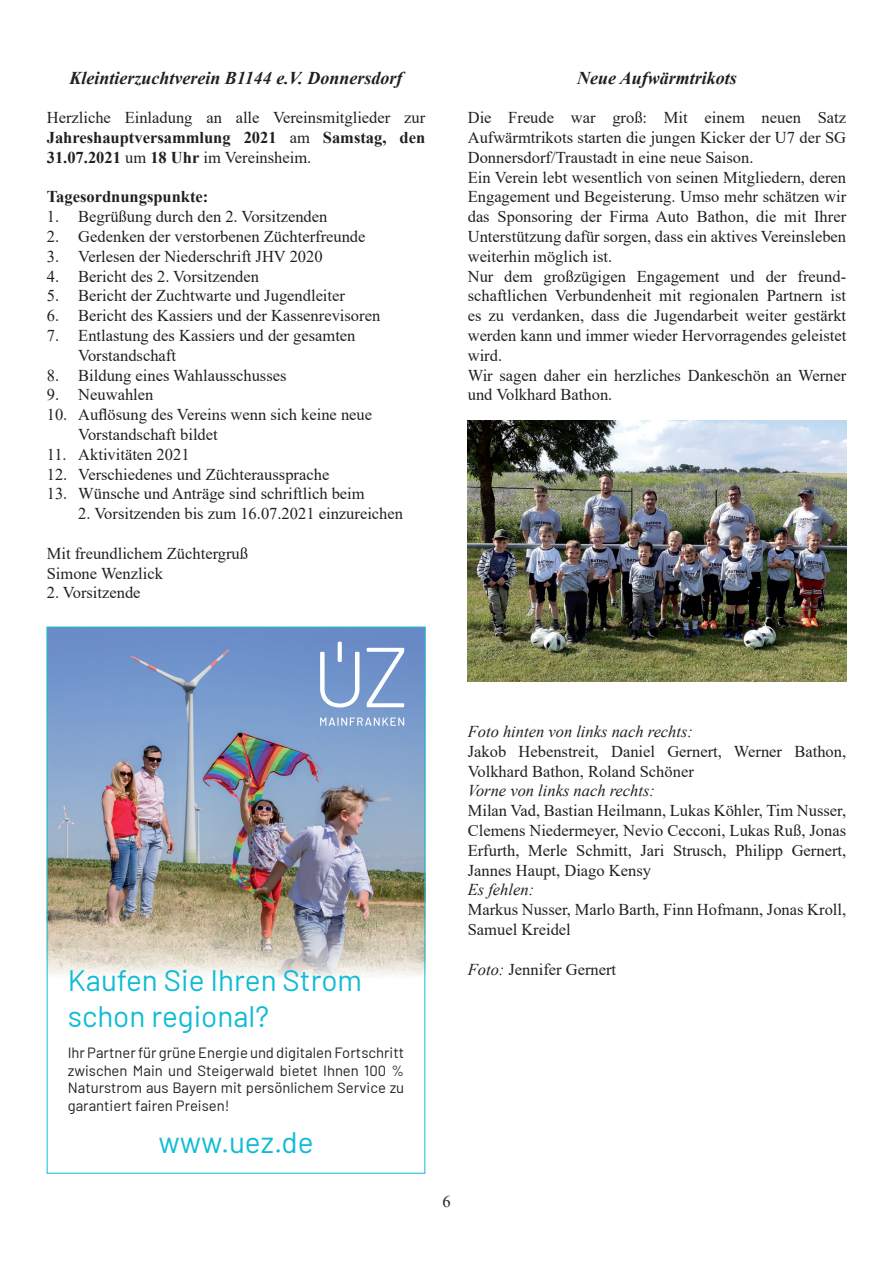
<style>
.page{position:relative;width:893px;height:1263px;background:#fff}
.page>*{position:absolute;margin:0;border:0;box-sizing:border-box;transform-origin:0 0}
.t1{font:29.7px/35.5px "Barlow";color:#0fbcd4}
.t2{font:italic 700 18px "Times New Roman";color:#231f20}
.t3{font:16.5px/19.8px "Times New Roman";color:#231f20}
.t4{font:italic 16.5px "Times New Roman";color:#231f20}
.t5{font:700 16.5px "Times New Roman";color:#231f20}
.t6{font:14.85px/17.9px "Barlow";color:#231f20;text-align:justify}
.s1{font-weight:700}
.s2{font-style:italic}
</style>
<div class="page">
<img style="left:49px;top:629px;width:374px;height:348px">
<svg style="left:320px;top:717px;width:84px;height:9px"></svg>
<svg style="left:338px;top:642px;width:4px;height:20px"></svg>
<svg style="left:367px;top:648px;width:37px;height:59px"></svg>
<svg style="left:320px;top:652px;width:39px;height:55px"></svg>
<img style="left:468px;top:420px;width:378px;height:262px">
<p class="t2" style="left:69px;top:65px;width:335px">Kleintierzuchtverein B1144 e.V. Donnersdorf</p>
<p class="t3" style="left:47px;top:107px;width:380px;text-align:justify">Herzliche Einladung an alle Vereinsmitglieder zur <span class="s1">Jahreshauptversammlung 2021</span> am <span class="s1">Samstag, den 31.07.2021</span> um <span class="s1">18 Uhr</span> im Vereinsheim.</p>
<p class="t5" style="left:47px;top:185px;width:163px">Tagesordnungspunkte:</p>
<p class="t3" style="left:47px;top:206px;width:282px">1. Begrüßung durch den 2. Vorsitzenden</p>
<p class="t3" style="left:47px;top:226px;width:320px">2. Gedenken der verstorbenen Züchterfreunde</p>
<p class="t3" style="left:47px;top:246px;width:277px">3. Verlesen der Niederschrift JHV 2020</p>
<p class="t3" style="left:47px;top:266px;width:214px">4. Bericht des 2. Vorsitzenden</p>
<p class="t3" style="left:47px;top:285px;width:300px">5. Bericht der Zuchtwarte und Jugendleiter</p>
<p class="t3" style="left:47px;top:305px;width:335px">6. Bericht des Kassiers und der Kassenrevisoren</p>
<p class="t3" style="left:78px;top:325px;width:279px;text-indent:-31px">7. Entlastung des Kassiers und der gesamten<br>Vorstandschaft</p>
<p class="t3" style="left:47px;top:365px;width:241px">8. Bildung eines Wahlausschusses</p>
<p class="t3" style="left:47px;top:384px;width:108px">9. Neuwahlen</p>
<p class="t3" style="left:78px;top:404px;width:295px;text-indent:-32px">10. Auflösung des Vereins wenn sich keine neue<br>Vorstandschaft bildet</p>
<p class="t3" style="left:47px;top:444px;width:144px">11. Aktivitäten 2021</p>
<p class="t3" style="left:47px;top:464px;width:284px">12. Verschiedenes und Züchteraussprache</p>
<p class="t3" style="left:47px;top:483px;width:319px">13. Wünsche und Anträge sind schriftlich beim</p>
<p class="t3" style="left:78px;top:503px;width:326px">2. Vorsitzenden bis zum 16.07.2021 einzureichen</p>
<p class="t3" style="left:47px;top:543px;width:203px">Mit freundlichem Züchtergruß<br>Simone Wenzlick</p>
<p class="t3" style="left:47px;top:582px;width:95px">2. Vorsitzende</p>
<p class="t2" style="left:577px;top:65px;width:161px">Neue Aufwärmtrikots</p>
<p class="t3" style="left:468px;top:107px;width:380px">Die Freude war groß: Mit einem neuen Satz Aufwärmtrikots starten die jungen Kicker der U7 der SG Donnersdorf/Traustadt in eine neue Saison.<br>Ein Verein lebt wesentlich von seinen Mitgliedern, deren Engagement und Begeisterung. Umso mehr schätzen wir das Sponsoring der Firma Auto Bathon, die mit Ihrer Unterstützung dafür sorgen, dass ein aktives Vereinsleben weiterhin möglich ist.<br>Nur dem großzügigen Engagement und der freund&shy;schaftlichen Verbundenheit mit regionalen Partnern ist es zu verdanken, dass die Jugendarbeit weiter gestärkt werden kann und immer wieder Hervorragendes geleistet wird.<br>Wir sagen daher ein herzliches Dankeschön an Werner und Volkhard Bathon.</p>
<h1 class="t1" style="left:68px;top:961px;width:296px">Kaufen Sie Ihren Strom schon regional?</h1>
<p class="t6" style="left:68px;top:1042px;width:338px">Ihr Partner für grüne Energie und digitalen Fortschritt zwischen Main und Steigerwald bietet Ihnen 100 % Naturstrom aus Bayern mit persönlichem Service zu garantiert fairen Preisen!</p>
<h1 class="t1" style="left:158px;top:1122px;width:157px">www.uez.de</h1>
<p class="t4" style="left:468px;top:720px;width:227px">Foto hinten von links nach rechts:</p>
<p class="t3" style="left:468px;top:741px;width:380px">Jakob Hebenstreit, Daniel Gernert, Werner Bathon,<br>Volkhard Bathon, Roland Schöner</p>
<p class="t4" style="left:468px;top:780px;width:189px">Vorne von links nach rechts:</p>
<p class="t3" style="left:468px;top:800px;width:380px;text-align:justify">Milan Vad, Bastian Heilmann, Lukas Köhler, Tim Nusser, Clemens Niedermeyer, Nevio Cecconi, Lukas Ruß, Jonas Erfurth, Merle Schmitt, Jari Strusch, Philipp Gernert, Jannes Haupt, Diago Kensy</p>
<p class="t4" style="left:468px;top:879px;width:68px">Es fehlen:</p>
<p class="t3" style="left:468px;top:899px;width:380px">Markus Nusser, Marlo Barth, Finn Hofmann, Jonas Kroll,<br>Samuel Kreidel</p>
<p class="t3" style="left:468px;top:959px;width:150px"><span class="s2">Foto:</span> Jennifer Gernert</p>
<p class="t3" style="left:442px;top:1191px;width:10px">6</p>
</div>
